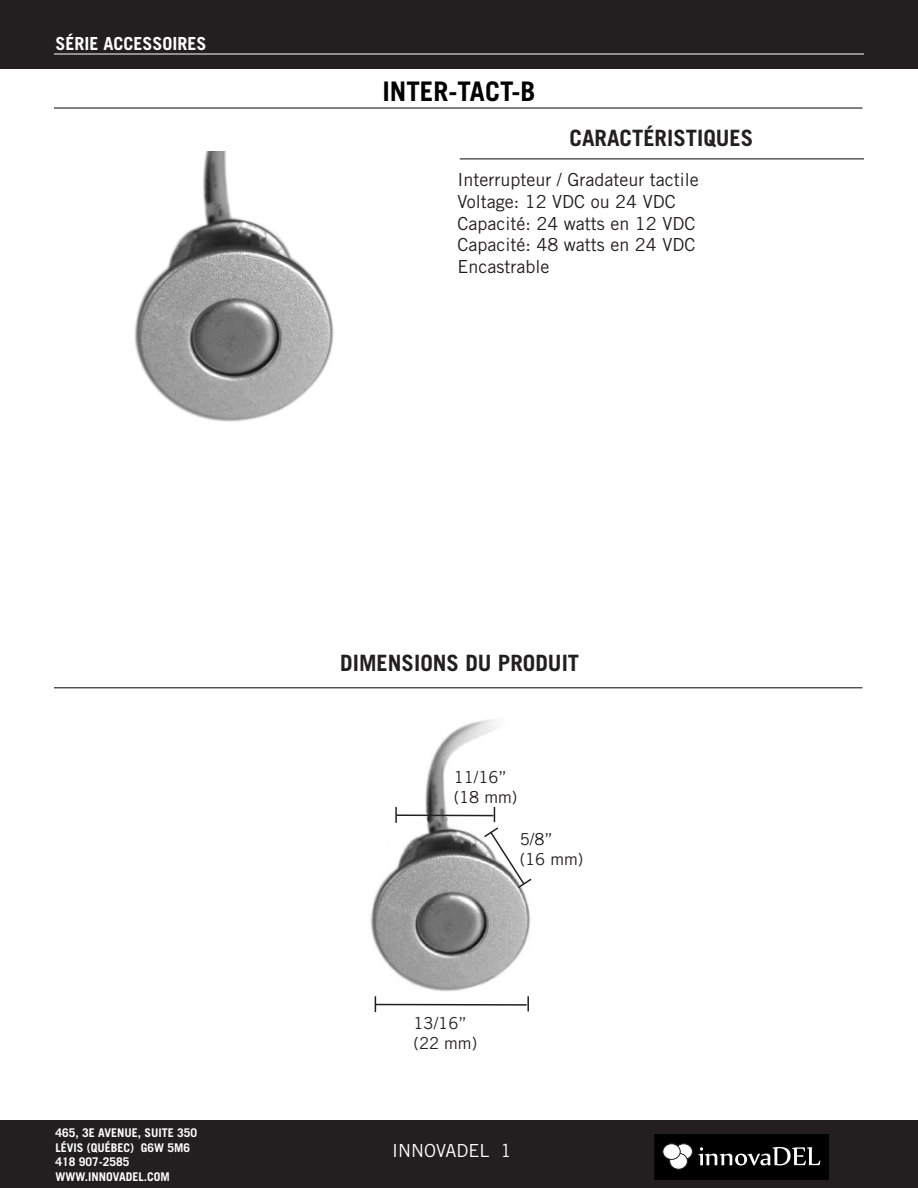
<style>
.page{position:relative;width:918px;height:1188px;background:#fff}
.page>*{position:absolute;margin:0;border:0;box-sizing:border-box;transform-origin:0 0}
.Code_produit{font:700 27px "Trade Gothic LT Std";color:#000}
.Titre_de_section{font:700 22.5px "Trade Gothic LT Std";color:#231f20}
.texte_caractéristiqu{font:18px "Trade Gothic LT Std";color:#231f20}
.série_X{font:700 18px "Trade Gothic LT Std";color:#fff}
.numero_de_page{font:18px "Trade Gothic LT Std";color:#fff}
.Dimension_info{font:16.5px "Trade Gothic LT";color:#231f20}
.pied_de_page{font:700 12px "Trade Gothic LT Std";color:#fff}
</style>
<div class="page">
<div style="left:0;top:0;width:918px;height:69px;background:#231f20"></div>
<hr style="left:54px;top:54px;width:810px;height:1px;background:#fff">
<div style="left:0;top:1120px;width:918px;height:68px;background:#231f20"></div>
<svg style="left:653px;top:1134px;width:177px;height:46px;background:#1a1919"></svg>
<div style="left:670px;top:1153px;width:17px;height:16px;background:#fff;border-radius:50%"></div>
<div style="left:670px;top:1153px;width:18px;height:16px;border:1px solid #231f20;border-radius:50%"></div>
<div style="left:663px;top:1144px;width:17px;height:15px;background:#fff;border-radius:50%"></div>
<div style="left:663px;top:1144px;width:17px;height:16px;border:1px solid #231f20;border-radius:50%"></div>
<hr style="left:54px;top:107px;width:808px;height:2px;background:#231f20">
<hr style="left:54px;top:687px;width:808px;height:1px;background:#231f20">
<hr style="left:460px;top:158px;width:404px;height:1px;background:#231f20">
<img style="left:370px;top:720px;width:161px;height:288px">
<img style="left:134px;top:152px;width:200px;height:270px">
<div style="left:454px;top:771px;width:144px;height:51px;background:#fff"></div>
<hr style="left:376px;top:1004px;width:151px;height:2px;background:#231f20">
<svg style="left:375px;top:996px;width:1px;height:16px"></svg>
<svg style="left:527px;top:996px;width:2px;height:15px"></svg>
<hr style="left:396px;top:814px;width:98px;height:2px;background:#231f20">
<svg style="left:395px;top:807px;width:2px;height:16px"></svg>
<svg style="left:482px;top:807px;width:50px;height:83px"></svg>
<p class="série_X" style="left:56px;top:33px;width:153px">SÉRIE ACCESSOIRES</p>
<p class="Code_produit" style="left:382px;top:75px;width:155px">INTER-TACT-B</p>
<p class="Titre_de_section" style="left:570px;top:124px;width:185px">CARACTÉRISTIQUES</p>
<p class="texte_caractéristiqu" style="left:458px;top:169px;width:243px">Interrupteur / Gradateur tactile</p>
<p class="texte_caractéristiqu" style="left:458px;top:191px;width:220px">Voltage: 12 VDC ou 24 VDC</p>
<p class="texte_caractéristiqu" style="left:458px;top:212px;width:239px">Capacité: 24 watts en 12 VDC</p>
<p class="texte_caractéristiqu" style="left:458px;top:234px;width:239px">Capacité: 48 watts en 24 VDC</p>
<p class="texte_caractéristiqu" style="left:458px;top:256px;width:93px">Encastrable</p>
<p class="pied_de_page" style="left:56px;top:1126px;width:143px">465, 3E AVENUE, SUITE 350</p>
<p class="pied_de_page" style="left:56px;top:1140px;width:136px">LÉVIS (QUÉBEC) G6W 5M6</p>
<p class="pied_de_page" style="left:56px;top:1155px;width:76px">418 907-2585</p>
<p class="pied_de_page" style="left:56px;top:1169px;width:116px">WWW.INNOVADEL.COM</p>
<p class="Titre_de_section" style="left:340px;top:649px;width:240px">DIMENSIONS DU PRODUIT</p>
<p class="Dimension_info" style="left:454px;top:767px;width:55px">11/16”</p>
<p class="Dimension_info" style="left:454px;top:787px;width:65px">(18 mm)</p>
<p class="Dimension_info" style="left:520px;top:829px;width:34px">5/8”</p>
<p class="Dimension_info" style="left:520px;top:849px;width:65px">(16 mm)</p>
<p class="Dimension_info" style="left:414px;top:1013px;width:55px">13/16”</p>
<p class="Dimension_info" style="left:414px;top:1033px;width:65px">(22 mm)</p>
<p class="numero_de_page" style="left:392px;top:1139px;width:121px">INNOVADEL 1</p>
</div>
